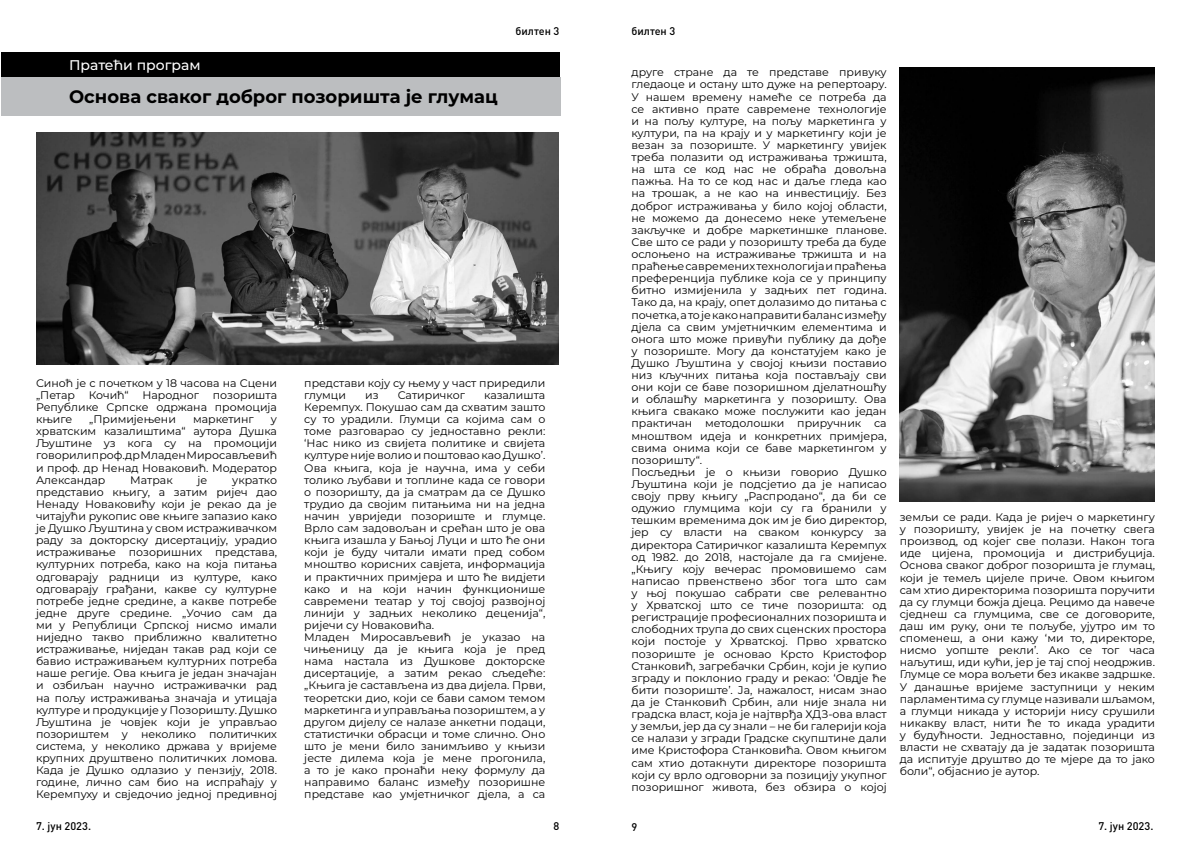
<style>
.page{position:relative;width:1191px;height:851px;background:#fff}
.page>*{position:absolute;margin:0;border:0;box-sizing:border-box;transform-origin:0 0}
.t1{font:700 18px "Montserrat";color:#000}
.t2{font:500 14px "Montserrat";color:#fff}
.t3{font:11px/12.1px "Montserrat";color:#000;text-align:justify}
.t4{font:500 11px "DIN Pro";color:#000}
</style>
<div class="page">
<img style="left:899px;top:68px;width:256px;height:434px">
<img style="left:36px;top:132px;width:522px;height:232px">
<div style="left:2px;top:53px;width:558px;height:26px;background:#000"></div>
<div style="left:1px;top:77px;width:559px;height:39px;background:#bcbec0"></div>
<p class="t2" style="left:69px;top:55px;width:133px">Пратећи програм</p>
<h1 class="t1" style="left:69px;top:83px;width:430px">Основа сваког доброг позоришта је глумац</h1>
<p class="t4" style="left:515px;top:24px;width:45px">билтен 3</p>
<p class="t3" style="left:36px;top:376px;width:242px">Синоћ је с почетком у 18 часова на Сцени „Петар Кочић“ Народног позоришта Републике Српске одржана промоција књиге</p>
<p class="t3" style="left:89px;top:412px;width:88px">„Примијењени</p>
<p class="t3" style="left:193px;top:412px;width:62px">маркетинг</p>
<p class="t3" style="left:36px;top:412px;width:242px;text-indent:235px">у хрватским казалиштима“ аутора Душка Љуштине уз кога су на промоцији говорили проф. др Младен Миросављевић и проф. др Ненад Новаковић. Модератор Александар</p>
<p class="t3" style="left:130px;top:473px;width:44px">Матрак</p>
<p class="t3" style="left:198px;top:473px;width:11px">је</p>
<p class="t3" style="left:36px;top:473px;width:242px;text-indent:196px">укратко представио књигу, а затим ријеч дао Ненаду Новаковићу који је рекао да је читајући рукопис ове књиге запазио како је Душко Љуштина у свом истраживачком раду за докторску дисертацију, урадио истраживање позоришних представа, културних потреба, како на која питања одговарају радници из културе, како одговарају грађани, какве су културне потребе једне средине, а какве потребе једне друге средине. „Уочио сам да ми у Републици Српској нисмо имали ниједно такво приближно квалитетно истраживање, ниједан такав рад који се бавио истраживањем културних потреба наше регије. Ова књига је један значајан и озбиљан научно истраживачки рад на пољу истраживања значаја и утицаја културе и продукције у Позоришту. Душко Љуштина је човјек који је управљао позориштем у неколико политичких система, у неколико држава у вријеме крупних друштвено политичких ломова.<br>Када је Душко одлазио у пензију, 2018. године, лично сам био на испраћају у Керемпуху и свједочио једној предивној</p>
<p class="t4" style="left:36px;top:818px;width:57px">7. јун 2023.</p>
<p class="t3" style="left:304px;top:376px;width:242px">представи коју су њему у част приредили глумци</p>
<p class="t3" style="left:365px;top:388px;width:15px">из</p>
<p class="t3" style="left:398px;top:388px;width:69px">Сатиричког</p>
<p class="t3" style="left:304px;top:388px;width:242px;text-align:left;text-indent:180px">казалишта Керемпух. Покушао сам да схватим зашто су то урадили. Глумци са којима сам о томе разговарао су једноставно рекли: ‘Нас нико из свијета политике и свијета културе није волио и поштовао као Душко’.<br>Ова књига, која је научна, има у себи толико љубави и топлине када се говори о позоришту, да ја сматрам да се Душко трудио да својим питањима ни на једна начин увриједи позориште и глумце.<br>Врло сам задовољан и срећан што је ова књига изашла у Бањој Луци и што ће они који је буду читали имати пред собом мноштво корисних савјета, информација и практичних примјера и што ће видјети како и на који начин функционише савремени театар у тој својој развојној линији у задњих неколико деценија“, ријечи су Новаковића.<br>Младен Миросављевић је указао на чињеницу да је књига која је пред нама настала из Душкове докторске дисертације, а затим рекао сљедеће: „Књига је састављена из два дијела. Први, теоретски дио, који се бави самом темом маркетинга и управљања позориштем, а у другом дијелу се налазе анкетни подаци, статистички обрасци и томе слично. Оно што је мени било занимљиво у књизи јесте дилема која је мене прогонила, а то је како пронаћи неку формулу да направимо баланс између позоришне представе као умјетничког дјела, а са</p>
<p class="t4" style="left:553px;top:818px;width:7px">8</p>
<p class="t4" style="left:631px;top:24px;width:45px">билтен 3</p>
<p class="t3" style="left:631px;top:66px;width:257px;text-align:left">друге стране да те представе привуку гледаоце и остану што дуже на репертоару.<br>У нашем времену намеће се потреба да се активно прате савремене технологије и на пољу културе, на пољу маркетинга у култури, па на крају и у маркетингу који је везан за позориште. У маркетингу увијек треба полазити од истраживања тржишта, на шта се код нас не обраћа довољна пажња. На то се код нас и даље гледа као на трошак, а не као на инвестицију. Без доброг истраживања у било којој области, не можемо да донесемо неке утемељене закључке и добре маркетиншке планове.<br>Све што се ради у позоришту треба да буде ослоњено на истраживање тржишта и на праћење савремених технологија и праћења преференција публике која се у принципу битно измијенила у задњих пет година.<br>Тако да, на крају, опет долазимо до питања с почетка, а то је како направити баланс између дјела са свим умјетничким елементима и онога што може привући публику да дође у позориште. Могу да констатујем како је Душко Љуштина у својој књизи поставио низ кључних питања која постављају сви они који се баве позоришном дјелатношћу и облашћу маркетинга у позоришту. Ова књига свакако може послужити као један практичан методолошки приручник са мноштвом идеја и конкретних примјера, свима онима који се баве маркетингом у позоришту“.<br>Посљедњи је о књизи говорио Душко Љуштина који је подсјетио да је написао своју прву књигу „Распродано“, да би се одужио глумцима који су га бранили у тешким временима док им је био директор, јер су власти на сваком конкурсу за директора Сатиричког казалишта Керемпух од 1982. до 2018, настојале да га смијене. „Књигу коју вечерас промовишемо сам написао првенствено због тога што сам у њој покушао сабрати све релевантно у Хрватској што се тиче позоришта: од регистрације професионалних позоришта и слободних трупа до свих сценских простора који постоје у Хрватској. Прво хрватско позориште је основао Крсто Кристофор Станковић, загребачки Србин, који је купио зграду и поклонио граду и рекао: ‘Овдје ће бити позориште’. Ја, нажалост, нисам знао да је Станковић Србин, али није знала ни градска власт, која је најтврђа ХДЗ-ова власт у земљи, јер да су знали – не би галерији која се налази у згради Градске скупштине дали име Кристофора Станковића. Овом књигом сам хтио дотакнути директоре позоришта који су врло одговорни за позицију укупног позоришног живота, без обзира о којој</p>
<p class="t3" style="left:899px;top:510px;width:257px">земљи се ради. Када је ријеч о маркетингу у позоришту, увијек је на почетку свега производ, од којег све полази. Након тога иде цијена, промоција и дистрибуција.<br>Основа сваког доброг позоришта је глумац, који је темељ цијеле приче. Овом књигом сам хтио директорима позоришта поручити да су глумци божја дјеца. Рецимо да навече сједнеш са глумцима, све се договорите, даш им руку, они те пољубе, ујутро им то споменеш, а они кажу ‘ми то, директоре, нисмо уопште рекли’. Ако се тог часа наљутиш, иди кући, јер је тај спој неодржив.<br>Глумце се мора вољети без икакве задршке.<br>У данашње вријеме заступници у неким парламентима су глумце називали шљамом, а глумци никада у историји нису срушили никакву власт, нити ће то икада урадити у будућности. Једноставно, појединци из власти не схватају да је задатак позоришта да испитује друштво до те мјере да то јако боли“, објаснио је аутор.</p>
<p class="t4" style="left:631px;top:819px;width:7px">9</p>
<p class="t4" style="left:1098px;top:818px;width:57px">7. јун 2023.</p>
</div>
